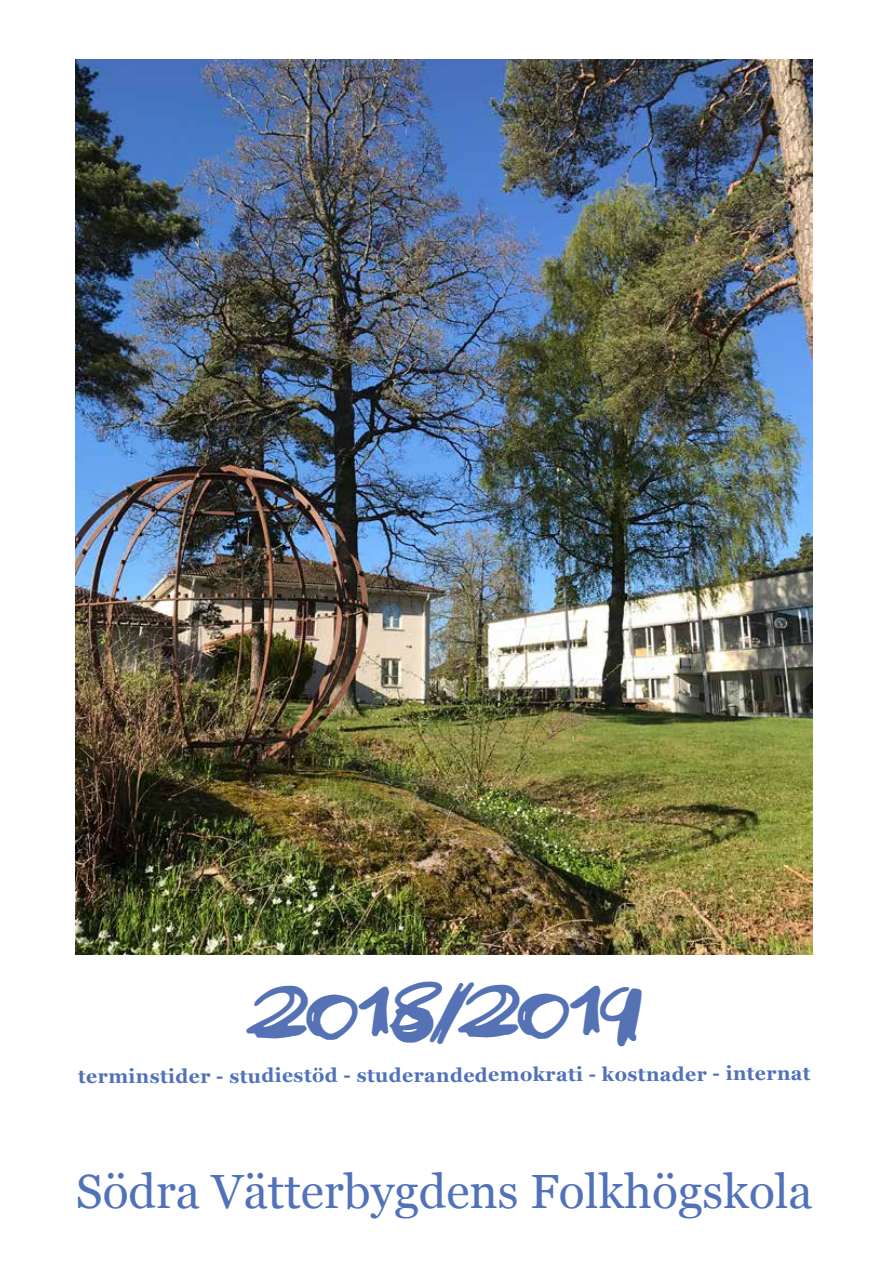
<style>
.page{position:relative;width:893px;height:1263px;background:#fff}
.page>*{position:absolute;margin:0;border:0;box-sizing:border-box;transform-origin:0 0}
.t1{font:48px "Georgia";color:#5172b9}
.t2{font:40.5px "Trashtalk";letter-spacing:-.035em;color:#5572b4}
.t3{font:700 19.5px "Georgia";letter-spacing:.015em;color:#5172b9}
</style>
<div class="page">
<img style="left:76px;top:60px;width:737px;height:895px">
<h2 class="t2" style="left:246px;top:995px;width:398px">2018/2019</h2>
<p class="t3" style="left:78px;top:1062px;width:734px">terminstider - studiestöd - studerandedemokrati - kostnader - internat</p>
<h1 class="t1" style="left:76px;top:1162px;width:738px">Södra Vätterbygdens Folkhögskola</h1>
</div>
